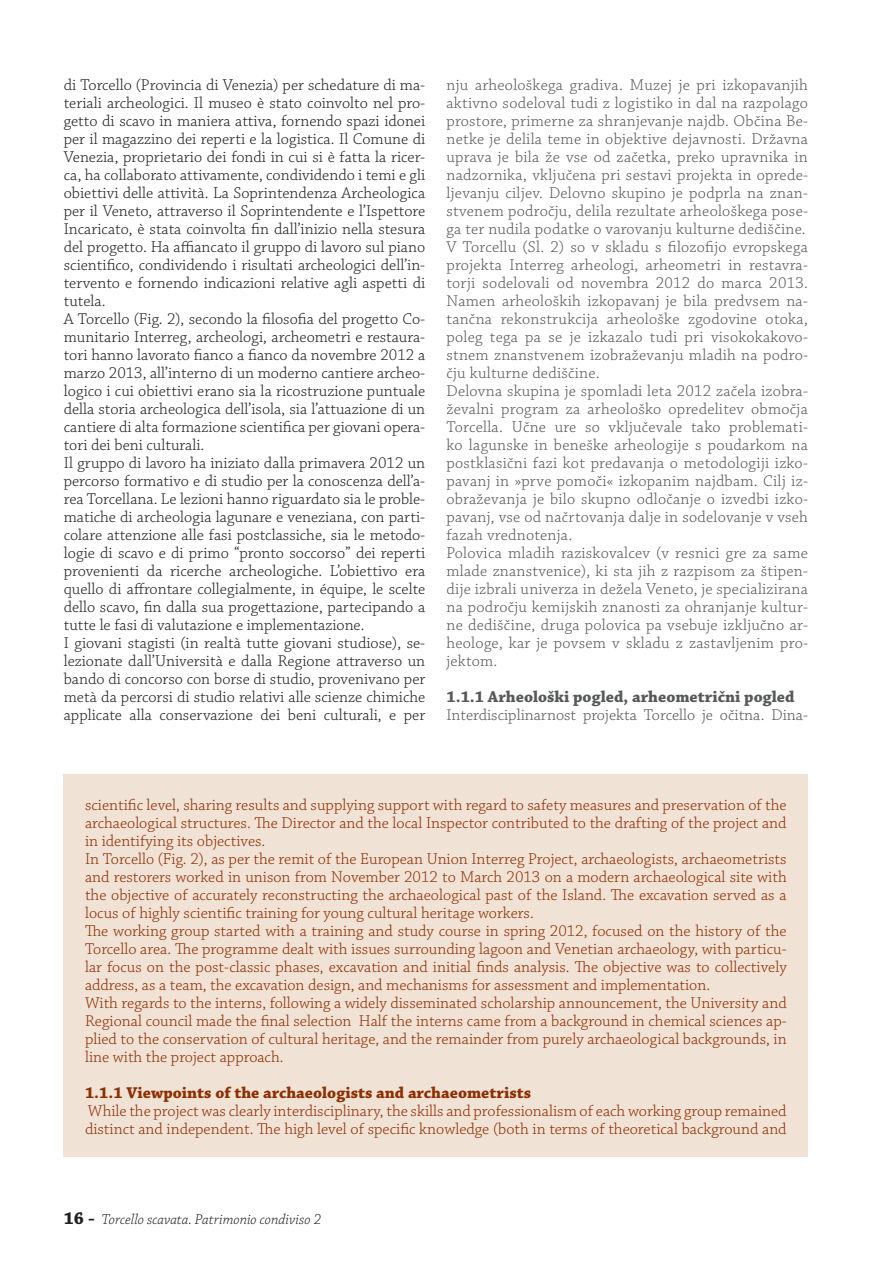
<style>
.page{position:relative;width:893px;height:1263px;background:#fff}
.page>*{position:absolute;margin:0;border:0;box-sizing:border-box;transform-origin:0 0}
.testo_ITA{font:300 16.5px/18px "Chaparral Pro";color:#231f20;text-align:justify}
.testo_SLO{font:300 16.5px/18px "Chaparral Pro";letter-spacing:.015em;color:#57585a;text-align:justify}
.testo_ING{font:300 16.5px/18px "Chaparral Pro";color:#8c2f01;text-align:justify}
.sottotitolo_-_ING{font:700 16.5px "Chaparral Pro";color:#8c2f01}
.sottotitolo_-_SLO{font:700 16.5px "Chaparral Pro";color:#57585a}
.t1{font:italic 300 15px "Chaparral Pro";color:#231f20}
.s1{font-weight:700;font-style:normal;font-size:18px}
</style>
<div class="page">
<div style="left:64px;top:774px;width:744px;height:383px;background:#f1e2d6"></div>
<p class="testo_ITA" style="left:64px;top:77px;width:363px">di Torcello (Provincia di Venezia) per schedature di ma&shy;teriali archeologici. Il museo è stato coinvolto nel pro&shy;getto di scavo in maniera attiva, fornendo spazi idonei per il magazzino dei reperti e la logistica. Il Comune di Venezia, proprietario dei fondi in cui si è fatta la ricer&shy;ca, ha collaborato attivamente, condividendo i temi e gli obiettivi delle attività. La Soprintendenza Archeologica per il Veneto, attraverso il Soprintendente e l’Ispettore Incaricato, è stata coinvolta fin dall’inizio nella stesura del progetto. Ha affiancato il gruppo di lavoro sul piano scientifico, condividendo i risultati archeologici dell’in&shy;tervento e fornendo indicazioni relative agli aspetti di tutela.</p>
<p class="testo_ITA" style="left:64px;top:311px;width:363px">A Torcello (Fig. 2), secondo la filosofia del progetto Co&shy;munitario Interreg, archeologi, archeometri e restaura&shy;tori hanno lavorato fianco a fianco da novembre 2012 a marzo 2013, all’interno di un moderno cantiere archeo&shy;logico i cui obiettivi erano sia la ricostruzione puntuale della storia archeologica dell’isola, sia l’attuazione di un cantiere di alta formazione scientifica per giovani opera&shy;tori dei beni culturali.</p>
<p class="testo_ITA" style="left:64px;top:455px;width:363px">Il gruppo di lavoro ha iniziato dalla primavera 2012 un percorso formativo e di studio per la conoscenza dell’a&shy;rea Torcellana. Le lezioni hanno riguardato sia le proble&shy;matiche di archeologia lagunare e veneziana, con parti&shy;colare attenzione alle fasi postclassiche, sia le metodo&shy;logie di scavo e di primo “pronto soccorso” dei reperti provenienti da ricerche archeologiche. L’obiettivo era quello di affrontare collegialmente, in équipe, le scelte dello scavo, fin dalla sua progettazione, partecipando a tutte le fasi di valutazione e implementazione.</p>
<p class="testo_ITA" style="left:64px;top:635px;width:363px">I giovani stagisti (in realtà tutte giovani studiose), se&shy;lezionate dall’Università e dalla Regione attraverso un bando di concorso con borse di studio, provenivano per metà da percorsi di studio relativi alle scienze chimiche applicate alla conservazione dei beni culturali, e per</p>
<p class="testo_SLO" style="left:446px;top:77px;width:363px">nju arheološkega gradiva. Muzej je pri izkopavanjih aktivno sodeloval tudi z logistiko in dal na razpolago prostore, primerne za shranjevanje najdb. Občina Be&shy;netke je delila teme in objektive dejavnosti. Državna uprava je bila že vse od začetka, preko upravnika in nadzornika, vključena pri sestavi projekta in oprede&shy;ljevanju ciljev. Delovno skupino je podprla na znan&shy;stvenem področju, delila rezultate arheološkega pose&shy;ga ter nudila podatke o varovanju kulturne dediščine.</p>
<p class="testo_SLO" style="left:446px;top:239px;width:363px">V Torcellu (Sl. 2) so v skladu s filozofijo evropskega projekta Interreg arheologi, arheometri in restavra&shy;torji sodelovali od novembra 2012 do marca 2013.<br>Namen arheoloških izkopavanj je bila predvsem na&shy;tančna rekonstrukcija arheološke zgodovine otoka, poleg tega pa se je izkazalo tudi pri visokokakovo&shy;stnem znanstvenem izobraževanju mladih na podro&shy;čju kulturne dediščine.</p>
<p class="testo_SLO" style="left:446px;top:383px;width:363px">Delovna skupina je spomladi leta 2012 začela izobra&shy;ževalni program za arheološko opredelitev območja Torcella. Učne ure so vključevale tako problemati&shy;ko lagunske in beneške arheologije s poudarkom na postklasični fazi kot predavanja o metodologiji izko&shy;pavanj in »prve pomoči« izkopanim najdbam. Cilj iz&shy;obraževanja je bilo skupno odločanje o izvedbi izko&shy;pavanj, vse od načrtovanja dalje in sodelovanje v vseh fazah vrednotenja.</p>
<p class="testo_SLO" style="left:446px;top:545px;width:363px">Polovica mladih raziskovalcev (v resnici gre za same mlade znanstvenice), ki sta jih z razpisom za štipen&shy;dije izbrali univerza in dežela Veneto, je specializirana na področju kemijskih znanosti za ohranjanje kultur&shy;ne dediščine, druga polovica pa vsebuje izključno ar&shy;heologe, kar je povsem v skladu z zastavljenim pro&shy;jektom.</p>
<p class="sottotitolo_-_SLO" style="left:446px;top:687px;width:350px">1.1.1 Arheološki pogled, arheometrični pogled</p>
<p class="testo_SLO" style="left:446px;top:707px;width:363px">Interdisciplinarnost projekta Torcello je očitna. Dina-</p>
<p class="testo_ING" style="left:85px;top:797px;width:703px">scientific level, sharing results and supplying support with regard to safety measures and preservation of the archaeological structures. The Director and the local Inspector contributed to the drafting of the project and in identifying its objectives.</p>
<p class="testo_ING" style="left:85px;top:851px;width:703px">In Torcello (Fig. 2), as per the remit of the European Union Interreg Project, archaeologists, archaeometrists and restorers worked in unison from November 2012 to March 2013 on a modern archaeological site with the objective of accurately reconstructing the archaeological past of the Island. The excavation served as a locus of highly scientific training for young cultural heritage workers.</p>
<p class="testo_ING" style="left:85px;top:923px;width:703px">The working group started with a training and study course in spring 2012, focused on the history of the Torcello area. The programme dealt with issues surrounding lagoon and Venetian archaeology, with particu&shy;lar focus on the post-classic phases, excavation and initial finds analysis. The objective was to collectively address, as a team, the excavation design, and mechanisms for assessment and implementation.</p>
<p class="testo_ING" style="left:85px;top:995px;width:703px">With regards to the interns, following a widely disseminated scholarship announcement, the University and Regional council made the final selection Half the interns came from a background in chemical sciences ap&shy;plied to the conservation of cultural heritage, and the remainder from purely archaeological backgrounds, in line with the project approach.</p>
<p class="sottotitolo_-_ING" style="left:85px;top:1083px;width:448px">1.1.1 Viewpoints of the archaeologists and archaeometrists</p>
<p class="testo_ING" style="left:85px;top:1103px;width:703px">While the project was clearly interdisciplinary, the skills and professionalism of each working group remained distinct and independent. The high level of specific knowledge (both in terms of theoretical background and</p>
<p class="t1" style="left:64px;top:1211px;width:259px"><span class="s1">16 -</span> Torcello scavata. Patrimonio condiviso 2</p>
</div>
